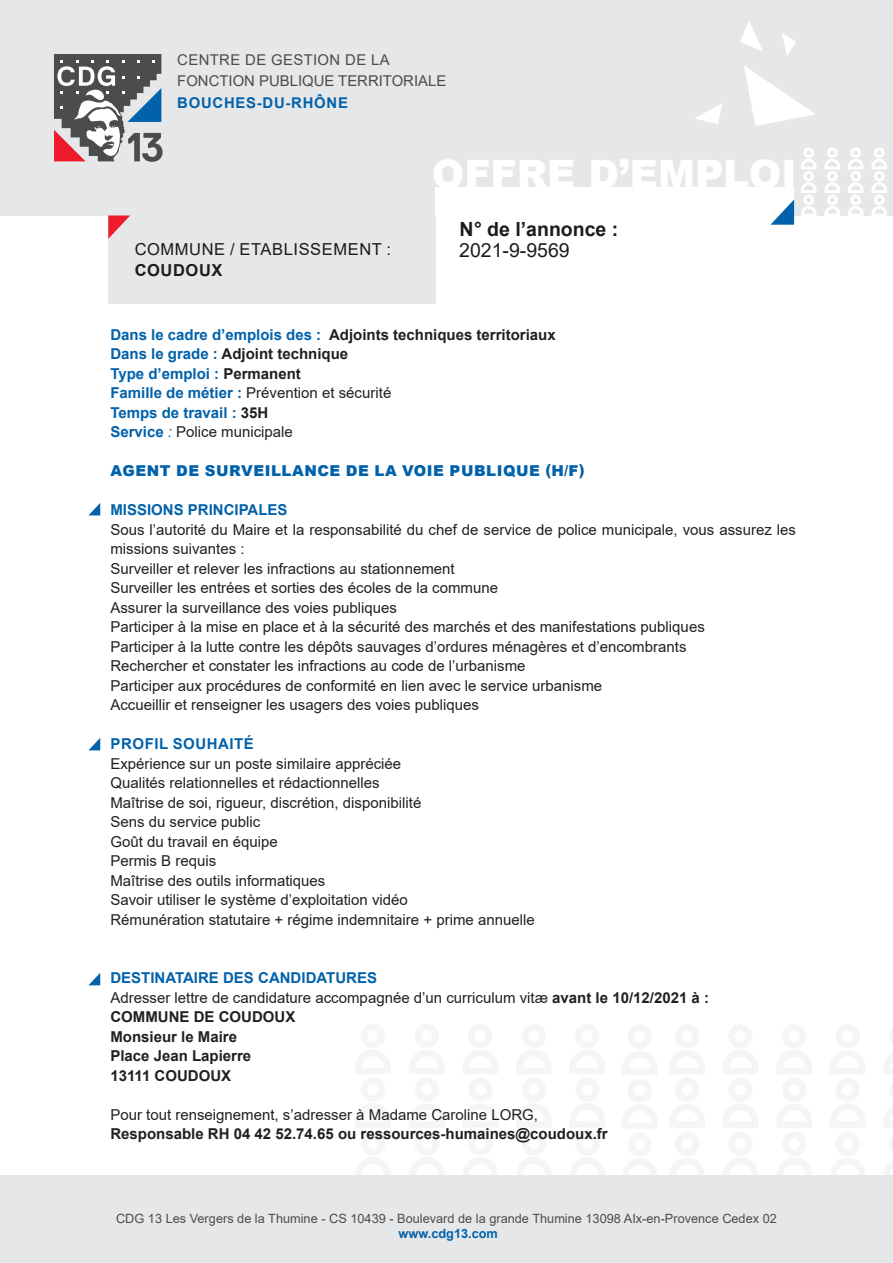
<style>
.page{position:relative;width:893px;height:1263px;background:#fff}
.page>*{position:absolute;margin:0;border:0;box-sizing:border-box;transform-origin:0 0}
.t1{font:900 39.15px "Arial";color:#fff}
.t2{font:700 19.5px "Arial";color:#1c1c1c}
.t3{font:19.5px "Arial";color:#1c1c1c}
.t4{font:16.5px "Arial";letter-spacing:.035em;color:#1c1c1c}
.t5{font:700 16.5px "Arial";letter-spacing:.035em;color:#1c1c1c}
.t6{font:15px/19.5px "Arial";color:#231f20}
.t7{font:700 15px "Arial";color:#231f20}
.t8{font:700 15px "Arial";color:#0161aa}
.t9{font:900 15px "Arial";letter-spacing:.035em;color:#0161aa}
.t10{font:700 15px "Arial";letter-spacing:.035em;color:#0161aa}
.t11{font:14.85px "Arial";color:#4b4c4d}
.t12{font:14.85px "Arial";letter-spacing:.025em;color:#4b4c4d}
.t13{font:700 14.85px "Arial";letter-spacing:.05em;color:#0161aa}
.t14{font:12.75px "Arial";color:#4b4c4d}
.t15{font:700 12.75px "Arial";color:#0161aa}
.s1{color:#0161aa}
.s2{color:#231f20}
.s3{font-weight:700;color:#0161aa}
.s4{font-style:italic;color:#0161aa}
.s5{font-weight:700}
</style>
<div class="page">
<div style="left:0;top:0;width:893px;height:215px;background:#e6e7e9"></div>
<div style="left:108px;top:207px;width:327px;height:97px;background:#e6e7e9"></div>
<div style="left:0;top:1175px;width:893px;height:88px;background:#e6e7e9"></div>
<div style="left:435px;top:187px;width:358px;height:28px;background:#fff"></div>
<svg style="left:740px;top:21px;width:23px;height:30px"></svg>
<svg style="left:770px;top:199px;width:24px;height:26px"></svg>
<svg style="left:89px;top:503px;width:11px;height:12px"></svg>
<svg style="left:89px;top:738px;width:11px;height:12px"></svg>
<svg style="left:89px;top:973px;width:11px;height:12px"></svg>
<svg style="left:744px;top:66px;width:72px;height:60px"></svg>
<svg style="left:695px;top:103px;width:28px;height:21px"></svg>
<svg style="left:782px;top:33px;width:14px;height:23px"></svg>
<svg style="left:54px;top:54px;width:109px;height:108px"></svg>
<svg style="left:824px;top:147px;width:16px;height:69px"></svg>
<svg style="left:801px;top:147px;width:16px;height:69px"></svg>
<svg style="left:848px;top:147px;width:16px;height:68px"></svg>
<svg style="left:871px;top:147px;width:16px;height:69px"></svg>
<svg style="left:108px;top:215px;width:22px;height:24px"></svg>
<p class="t12" style="left:177px;top:50px;width:214px">CENTRE DE GESTION DE LA</p>
<p class="t11" style="left:177px;top:71px;width:270px">FONCTION PUBLIQUE TERRITORIALE</p>
<p class="t13" style="left:177px;top:92px;width:172px">BOUCHES-DU-RHÔNE</p>
<p class="t4" style="left:135px;top:237px;width:258px">COMMUNE / ETABLISSEMENT :</p>
<p class="t5" style="left:135px;top:258px;width:89px">COUDOUX</p>
<p class="t1" style="left:432px;top:145px;width:366px">OFFRE D’EMPLOI</p>
<p class="t2" style="left:460px;top:215px;width:160px">N° de l’annonce :</p>
<p class="t3" style="left:459px;top:237px;width:112px">2021-9-9569</p>
<p class="t7" style="left:110px;top:324px;width:447px"><span class="s1">Dans le cadre d’emplois des :</span> Adjoints techniques territoriaux</p>
<p class="t7" style="left:110px;top:343px;width:239px"><span class="s1">Dans le grade :</span> Adjoint technique</p>
<p class="t8" style="left:110px;top:363px;width:192px">Type d’emploi : <span class="s2">Permanent</span></p>
<p class="t6" style="left:110px;top:383px;width:282px"><span class="s3">Famille de métier :</span> Prévention et sécurité</p>
<p class="t8" style="left:110px;top:402px;width:160px">Temps de travail : <span class="s2">35H</span></p>
<p class="t6" style="left:110px;top:422px;width:184px"><span class="s3">Service</span> <span class="s4">:</span> Police municipale</p>
<p class="t9" style="left:111px;top:460px;width:476px">AGENT DE SURVEILLANCE DE LA VOIE PUBLIQUE (H/F)</p>
<p class="t8" style="left:110px;top:499px;width:179px">MISSIONS PRINCIPALES</p>
<p class="t6" style="left:110px;top:520px;width:687px">Sous l’autorité du Maire et la responsabilité du chef de service de police municipale, vous assurez les missions suivantes :</p>
<p class="t6" style="left:110px;top:559px;width:346px">Surveiller et relever les infractions au stationnement</p>
<p class="t6" style="left:110px;top:578px;width:389px">Surveiller les entrées et sorties des écoles de la commune</p>
<p class="t6" style="left:110px;top:598px;width:288px">Assurer la surveillance des voies publiques</p>
<p class="t6" style="left:110px;top:617px;width:596px">Participer à la mise en place et à la sécurité des marchés et des manifestations publiques</p>
<p class="t6" style="left:110px;top:637px;width:578px">Participer à la lutte contre les dépôts sauvages d’ordures ménagères et d’encombrants</p>
<p class="t6" style="left:110px;top:656px;width:417px">Rechercher et constater les infractions au code de l’urbanisme</p>
<p class="t6" style="left:110px;top:676px;width:493px">Participer aux procédures de conformité en lien avec le service urbanisme</p>
<p class="t6" style="left:110px;top:695px;width:370px">Accueillir et renseigner les usagers des voies publiques</p>
<p class="t10" style="left:111px;top:733px;width:145px">PROFIL SOUHAITÉ</p>
<p class="t6" style="left:110px;top:754px;width:292px">Expérience sur un poste similaire appréciée</p>
<p class="t6" style="left:110px;top:773px;width:271px">Qualités relationnelles et rédactionnelles</p>
<p class="t6" style="left:110px;top:793px;width:312px">Maîtrise de soi, rigueur, discrétion, disponibilité</p>
<p class="t6" style="left:110px;top:812px;width:152px">Sens du service public</p>
<p class="t6" style="left:110px;top:832px;width:169px">Goût du travail en équipe</p>
<p class="t6" style="left:110px;top:851px;width:107px">Permis B requis</p>
<p class="t6" style="left:110px;top:871px;width:217px">Maîtrise des outils informatiques</p>
<p class="t6" style="left:110px;top:890px;width:299px">Savoir utiliser le système d’exploitation vidéo</p>
<p class="t6" style="left:110px;top:910px;width:426px">Rémunération statutaire + régime indemnitaire + prime annuelle</p>
<p class="t8" style="left:110px;top:967px;width:268px">DESTINATAIRE DES CANDIDATURES</p>
<p class="t6" style="left:110px;top:988px;width:600px">Adresser lettre de candidature accompagnée d’un curriculum vitæ <span class="s5">avant le 10/12/2021 à :</span></p>
<p class="t7" style="left:110px;top:1006px;width:186px">COMMUNE DE COUDOUX</p>
<p class="t7" style="left:110px;top:1026px;width:128px">Monsieur le Maire</p>
<p class="t7" style="left:110px;top:1045px;width:142px">Place Jean Lapierre</p>
<p class="t7" style="left:110px;top:1065px;width:122px">13111 COUDOUX</p>
<p class="t6" style="left:110px;top:1105px;width:429px">Pour tout renseignement, s’adresser à Madame Caroline LORG,</p>
<p class="t7" style="left:110px;top:1123px;width:499px">Responsable RH 04 42 52.74.65 ou ressources-humaines@coudoux.fr</p>
<p class="t14" style="left:116px;top:1209px;width:662px">CDG 13 Les Vergers de la Thumine - CS 10439 - Boulevard de la grande Thumine 13098 AIx-en-Provence Cedex 02</p>
<p class="t15" style="left:399px;top:1224px;width:101px">www.cdg13.com</p>
</div>
